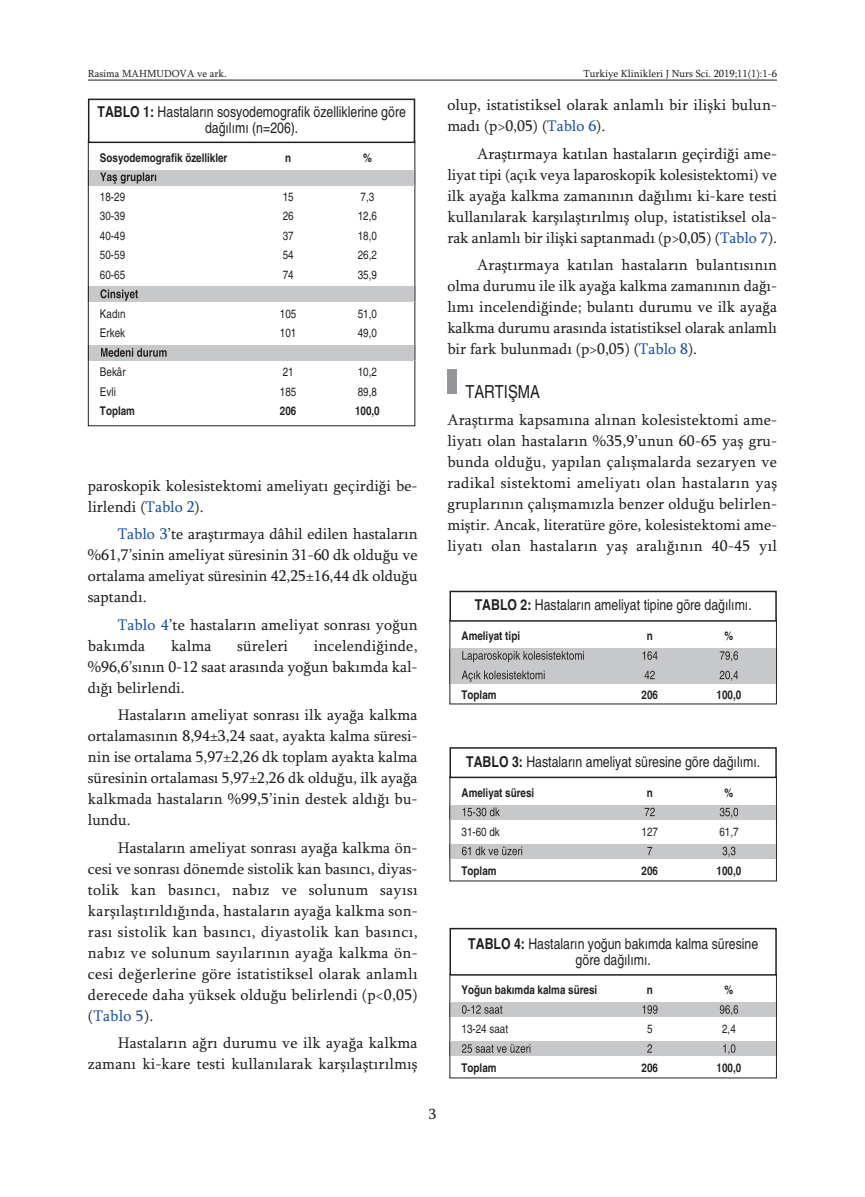
<style>
.page{position:relative;width:865px;height:1197px;background:#fff}
.page>*{position:absolute;margin:0;border:0;box-sizing:border-box;transform-origin:0 0}
.t1{font:condensed 18px "Helvetica";color:#231f20}
.t2{font:15.75px/21px "Sylfaen";letter-spacing:.005em;color:#231f20;text-align:justify}
.t3{font:condensed 15px/16.5px "Helvetica";color:#231f20;text-align:center}
.t4{font:15px "Sylfaen";color:#231f20}
.t5{font:700 condensed 12px "Helvetica";color:#231f20}
.t6{font:condensed 12px "Helvetica";color:#231f20}
.t7{font:10.5px "Sylfaen";color:#231f20}
.s1{font-weight:700}
.s2{color:#1c52a4}
</style>
<div class="page">
<div style="left:447px;top:369px;width:9px;height:25px;background:#939598"></div>
<hr style="left:88px;top:80px;width:689px;height:1px;background:#231f20">
<div style="left:88px;top:99px;width:327px;height:44px;border:2px solid #231f20"></div>
<div style="left:89px;top:170px;width:325px;height:15px;background:#c7c8ca"></div>
<svg style="left:88px;top:170px;width:1px;height:15px"></svg>
<svg style="left:414px;top:170px;width:2px;height:15px"></svg>
<svg style="left:100px;top:172px;width:56px;height:12px"></svg>
<div style="left:89px;top:286px;width:325px;height:15px;background:#c7c8ca"></div>
<svg style="left:88px;top:286px;width:1px;height:15px"></svg>
<svg style="left:414px;top:286px;width:2px;height:15px"></svg>
<svg style="left:100px;top:289px;width:38px;height:12px"></svg>
<div style="left:89px;top:345px;width:325px;height:15px;background:#c7c8ca"></div>
<svg style="left:88px;top:345px;width:1px;height:15px"></svg>
<svg style="left:414px;top:345px;width:2px;height:15px"></svg>
<svg style="left:101px;top:348px;width:66px;height:9px"></svg>
<div style="left:449px;top:590px;width:327px;height:31px;border:2px solid #231f20"></div>
<div style="left:450px;top:649px;width:326px;height:35px;background:#c7c8ca"></div>
<hr style="left:449px;top:649px;width:1px;height:35px;background:#231f20">
<hr style="left:450px;top:649px;width:1px;height:35px;background:#231f20">
<hr style="left:776px;top:649px;width:1px;height:35px;background:#231f20">
<svg style="left:462px;top:651px;width:58px;height:11px"></svg>
<svg style="left:462px;top:670px;width:67px;height:11px"></svg>
<div style="left:449px;top:747px;width:327px;height:31px;border:2px solid #231f20"></div>
<div style="left:450px;top:805px;width:326px;height:14px;background:#c7c8ca"></div>
<svg style="left:449px;top:805px;width:2px;height:14px"></svg>
<svg style="left:776px;top:805px;width:1px;height:14px"></svg>
<svg style="left:462px;top:807px;width:276px;height:10px"></svg>
<div style="left:450px;top:844px;width:326px;height:14px;background:#c7c8ca"></div>
<svg style="left:449px;top:844px;width:2px;height:14px"></svg>
<svg style="left:776px;top:844px;width:1px;height:14px"></svg>
<svg style="left:462px;top:846px;width:273px;height:10px"></svg>
<div style="left:449px;top:927px;width:327px;height:48px;border:2px solid #231f20"></div>
<div style="left:450px;top:1002px;width:326px;height:14px;background:#c7c8ca"></div>
<svg style="left:449px;top:1002px;width:2px;height:14px"></svg>
<svg style="left:776px;top:1002px;width:1px;height:14px"></svg>
<svg style="left:462px;top:1005px;width:195px;height:8px"></svg>
<div style="left:450px;top:1041px;width:326px;height:14px;background:#c7c8ca"></div>
<svg style="left:449px;top:1041px;width:2px;height:14px"></svg>
<svg style="left:776px;top:1041px;width:1px;height:14px"></svg>
<svg style="left:462px;top:1044px;width:58px;height:8px"></svg>
<p class="t7" style="left:88px;top:67px;width:140px">Rasima MAHMUDOVA ve ark.</p>
<p class="t7" style="left:583px;top:67px;width:195px">Turkiye Klinikleri J Nurs Sci. 2019;11(1):1-6</p>
<p class="t3" style="left:97px;top:103px;width:310px"><span class="s1">TABLO 1:</span> Hastaların sosyodemografik özelliklerine göre dağılımı (n=206).</p>
<p class="t5" style="left:100px;top:150px;width:129px">Sosyodemografik özellikler</p>
<p class="t5" style="left:285px;top:150px;width:8px">n</p>
<p class="t5" style="left:363px;top:150px;width:10px">%</p>
<p class="t6" style="left:100px;top:189px;width:27px">18-29</p>
<p class="t6" style="left:283px;top:189px;width:12px">15</p>
<p class="t6" style="left:360px;top:189px;width:15px">7,3</p>
<p class="t6" style="left:100px;top:209px;width:27px">30-39</p>
<p class="t6" style="left:283px;top:209px;width:12px">26</p>
<p class="t6" style="left:358px;top:209px;width:21px">12,6</p>
<p class="t6" style="left:100px;top:228px;width:27px">40-49</p>
<p class="t6" style="left:283px;top:228px;width:12px">37</p>
<p class="t6" style="left:358px;top:228px;width:21px">18,0</p>
<p class="t6" style="left:100px;top:248px;width:27px">50-59</p>
<p class="t6" style="left:283px;top:248px;width:12px">54</p>
<p class="t6" style="left:358px;top:248px;width:21px">26,2</p>
<p class="t6" style="left:100px;top:267px;width:27px">60-65</p>
<p class="t6" style="left:283px;top:267px;width:12px">74</p>
<p class="t6" style="left:358px;top:267px;width:21px">35,9</p>
<p class="t6" style="left:100px;top:306px;width:27px">Kadın</p>
<p class="t6" style="left:280px;top:306px;width:18px">105</p>
<p class="t6" style="left:358px;top:306px;width:21px">51,0</p>
<p class="t6" style="left:100px;top:326px;width:27px">Erkek</p>
<p class="t6" style="left:280px;top:326px;width:18px">101</p>
<p class="t6" style="left:358px;top:326px;width:21px">49,0</p>
<p class="t6" style="left:100px;top:365px;width:27px">Bekâr</p>
<p class="t6" style="left:283px;top:365px;width:12px">21</p>
<p class="t6" style="left:358px;top:365px;width:21px">10,2</p>
<p class="t6" style="left:100px;top:384px;width:17px">Evli</p>
<p class="t6" style="left:280px;top:384px;width:18px">185</p>
<p class="t6" style="left:358px;top:384px;width:21px">89,8</p>
<p class="t5" style="left:100px;top:404px;width:36px">Toplam</p>
<p class="t5" style="left:280px;top:404px;width:18px">206</p>
<p class="t5" style="left:355px;top:404px;width:26px">100,0</p>
<p class="t2" style="left:88px;top:475px;width:331px">paroskopik kolesistektomi ameliyatı geçirdiği be&shy;lirlendi (<span class="s2">Tablo 2</span>).</p>
<p class="t2" style="left:88px;top:523px;width:331px;text-indent:30px"><span class="s2">Tablo 3</span>’te araştırmaya dâhil edilen hastaların %61,7’sinin ameliyat süresinin 31-60 dk olduğu ve ortalama ameliyat süresinin 42,25±16,44 dk olduğu saptandı.</p>
<p class="t2" style="left:88px;top:614px;width:331px;text-indent:30px"><span class="s2">Tablo 4</span>’te hastaların ameliyat sonrası yoğun bakımda</p>
<p class="t2" style="left:88px;top:635px;width:331px;text-indent:226px">incelendiğinde, %96,6’sının 0-12 saat arasında yoğun bakımda kal&shy;dığı belirlendi.</p>
<p class="t2" style="left:88px;top:704px;width:331px;text-indent:30px">Hastaların ameliyat sonrası ilk ayağa kalkma ortalamasının 8,94±3,24 saat, ayakta kalma süresi&shy;nin ise ortalama 5,97±2,26 dk toplam ayakta kalma süresinin ortalaması 5,97±2,26 dk olduğu, ilk ayağa kalkmada hastaların %99,5’inin destek aldığı bu&shy;lundu.</p>
<p class="t2" style="left:88px;top:836px;width:331px;text-indent:30px">Hastaların ameliyat sonrası ayağa kalkma ön&shy;cesi ve sonrası dönemde sistolik kan basıncı, diyas&shy;tolik kan basıncı, nabız ve solunum sayısı karşılaştırıldığında, hastaların ayağa kalkma son&shy;rası sistolik kan basıncı, diyastolik kan basıncı, nabız ve solunum sayılarının ayağa kalkma ön&shy;cesi değerlerine göre istatistiksel olarak anlamlı derecede daha yüksek olduğu belirlendi (p&lt;0,05) (<span class="s2">Tablo 5</span>).</p>
<p class="t2" style="left:88px;top:1032px;width:331px;text-align:right">Hastaların ağrı durumu ve ilk ayağa kalkma zamanı ki-kare testi kullanılarak karşılaştırılmış</p>
<p class="t2" style="left:171px;top:635px;width:42px">kalma</p>
<p class="t2" style="left:237px;top:635px;width:52px">süreleri</p>
<p class="t2" style="left:447px;top:94px;width:331px">olup, istatistiksel olarak anlamlı bir ilişki bulun&shy;madı (p&gt;0,05) (<span class="s2">Tablo 6</span>).</p>
<p class="t2" style="left:447px;top:143px;width:331px;text-indent:30px">Araştırmaya katılan hastaların geçirdiği ame&shy;liyat tipi (açık veya laparoskopik kolesistektomi) ve ilk ayağa kalkma zamanının dağılımı ki-kare testi kullanılarak karşılaştırılmış olup, istatistiksel ola&shy;rak anlamlı bir ilişki saptanmadı (p&gt;0,05) (<span class="s2">Tablo 7</span>).</p>
<p class="t2" style="left:447px;top:254px;width:331px;text-indent:30px">Araştırmaya katılan hastaların bulantısının olma durumu ile ilk ayağa kalkma zamanının dağı&shy;lımı incelendiğinde; bulantı durumu ve ilk ayağa kalkma durumu arasında istatistiksel olarak anlamlı bir fark bulunmadı (p&gt;0,05) (<span class="s2">Tablo 8</span>).</p>
<p class="t1" style="left:465px;top:381px;width:76px">TARTIŞMA</p>
<p class="t2" style="left:447px;top:409px;width:331px">Araştırma kapsamına alınan kolesistektomi ame&shy;liyatı olan hastaların %35,9’unun 60-65 yaş gru&shy;bunda olduğu, yapılan çalışmalarda sezaryen ve radikal sistektomi ameliyatı olan hastaların yaş gruplarının çalışmamızla benzer olduğu belirlen&shy;miştir. Ancak, literatüre göre, kolesistektomi ame&shy;liyatı olan hastaların yaş aralığının 40-45 yıl</p>
<p class="t3" style="left:475px;top:596px;width:278px"><span class="s1">TABLO 2:</span> Hastaların ameliyat tipine göre dağılımı.</p>
<p class="t5" style="left:461px;top:629px;width:60px">Ameliyat tipi</p>
<p class="t5" style="left:646px;top:629px;width:8px">n</p>
<p class="t5" style="left:724px;top:629px;width:10px">%</p>
<p class="t5" style="left:461px;top:687px;width:36px">Toplam</p>
<p class="t5" style="left:641px;top:687px;width:18px">206</p>
<p class="t5" style="left:716px;top:687px;width:26px">100,0</p>
<p class="t3" style="left:466px;top:753px;width:295px"><span class="s1">TABLO 3:</span> Hastaların ameliyat süresine göre dağılımı.</p>
<p class="t5" style="left:461px;top:785px;width:74px">Ameliyat süresi</p>
<p class="t5" style="left:646px;top:785px;width:8px">n</p>
<p class="t5" style="left:724px;top:785px;width:10px">%</p>
<p class="t6" style="left:461px;top:824px;width:40px">31-60 dk</p>
<p class="t6" style="left:641px;top:824px;width:18px">127</p>
<p class="t6" style="left:719px;top:824px;width:21px">61,7</p>
<p class="t5" style="left:461px;top:863px;width:36px">Toplam</p>
<p class="t5" style="left:641px;top:863px;width:18px">206</p>
<p class="t5" style="left:716px;top:863px;width:26px">100,0</p>
<p class="t3" style="left:468px;top:935px;width:291px"><span class="s1">TABLO 4:</span> Hastaların yoğun bakımda kalma süresine göre dağılımı.</p>
<p class="t5" style="left:461px;top:982px;width:137px">Yoğun bakımda kalma süresi</p>
<p class="t5" style="left:646px;top:982px;width:8px">n</p>
<p class="t5" style="left:724px;top:982px;width:10px">%</p>
<p class="t6" style="left:461px;top:1021px;width:48px">13-24 saat</p>
<p class="t6" style="left:647px;top:1021px;width:7px">5</p>
<p class="t6" style="left:722px;top:1021px;width:15px">2,4</p>
<p class="t5" style="left:461px;top:1060px;width:36px">Toplam</p>
<p class="t5" style="left:641px;top:1060px;width:18px">206</p>
<p class="t5" style="left:716px;top:1060px;width:26px">100,0</p>
<p class="t4" style="left:429px;top:1104px;width:9px">3</p>
</div>
